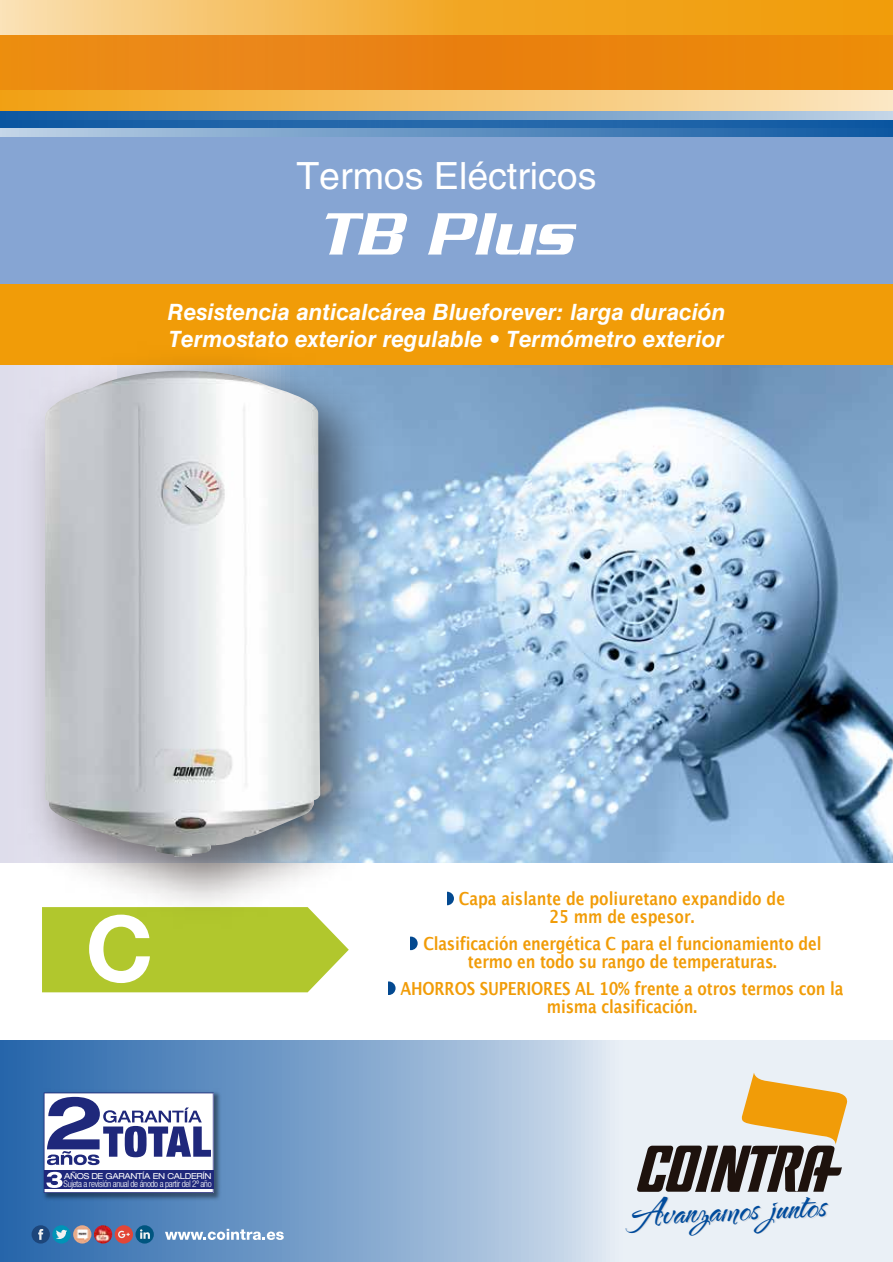
<style>
.page{position:relative;width:893px;height:1262px;background:#fff}
.page>*{position:absolute;margin:0;border:0;box-sizing:border-box;transform-origin:0 0}
.t1{font:700 91.5px "Helvetica Neue";color:#fff}
.t2{font:italic 500 64.5px "Serpentine LT";letter-spacing:.005em;color:#fff}
.t3{font:43.05px "The Nauti Gal ROB";color:#004b9c}
.t4{font:37.5px "Helvetica LT Std";color:#fff}
.t5{font:italic 700 22.5px/27px "Helvetica LT Std";color:#fff}
.t6{font:700 18px/18px "Lucida Grande";letter-spacing:-.01em;color:#f19c08;text-align:center;scale:.82 1}
.t7{font:300 condensed 9.15px "Helvetica Neue";letter-spacing:-.04em;color:#fff}
.t8{font:expanded 8.25px "Helvetica Neue";letter-spacing:-.035em;color:#fff}
</style>
<div class="page">
<img style="left:402px;top:364px;width:490px;height:499px">
<svg style="left:0;top:1040px;width:892px;height:222px;background:#9cb9d8"></svg>
<div style="left:0;top:199px;width:892px;height:165px;background:#f19c08"></div>
<div style="left:0;top:114px;width:892px;height:170px;background:#86a5d3"></div>
<div style="left:0;top:35px;width:892px;height:76px;background:linear-gradient(to right,#f19f11,#fbe5bf)"></div>
<svg style="left:0;top:0;width:892px;height:90px;background:#ee9724"></svg>
<div style="left:0;top:111px;width:892px;height:16px;background:linear-gradient(to right,#0a55a0,#bdd1e5)"></div>
<svg style="left:0;top:120px;width:892px;height:17px;background:#427cb5"></svg>
<div style="left:42px;top:939px;width:307px;height:53px;background:#b1c72d"></div>
<svg style="left:636px;top:1072px;width:213px;height:120px;background:#bbac95"></svg>
<svg style="left:165px;top:1228px;width:119px;height:12px"></svg>
<div style="left:32px;top:1225px;width:18px;height:18px;background:#1d467b;border-radius:50%"></div>
<svg style="left:38px;top:1229px;width:5px;height:10px"></svg>
<div style="left:135px;top:1225px;width:19px;height:18px;background:#00557f;border-radius:50%"></div>
<svg style="left:140px;top:1229px;width:10px;height:9px"></svg>
<div style="left:52px;top:1225px;width:19px;height:18px;background:#0094b7;border-radius:50%"></div>
<svg style="left:56px;top:1229px;width:11px;height:10px"></svg>
<div style="left:115px;top:1225px;width:18px;height:18px;background:#e34637;border-radius:50%"></div>
<svg style="left:118px;top:1230px;width:12px;height:8px"></svg>
<img style="left:73px;top:1225px;width:18px;height:18px;border-radius:9px">
<img style="left:94px;top:1225px;width:18px;height:18px;border-radius:9px">
<img style="left:4px;top:363px;width:398px;height:576px">
<img style="left:45px;top:371px;width:275px;height:485px">
<img style="left:41px;top:1088px;width:185px;height:113px">
<svg style="left:44px;top:1092px;width:170px;height:100px"></svg>
<svg style="left:447px;top:891px;width:7px;height:14px"></svg>
<svg style="left:411px;top:936px;width:6px;height:14px"></svg>
<svg style="left:389px;top:981px;width:6px;height:14px"></svg>
<h3 class="t4" style="left:296px;top:154px;width:302px">Termos Eléctricos</h3>
<h2 class="t2" style="left:316px;top:198px;width:256px">TB Plus</h2>
<p class="t5" style="left:167px;top:298px;width:559px">Resistencia anticalcárea Blueforever: larga duración<br>Termostato exterior regulable • Termómetro exterior</p>
<h1 class="t1" style="left:86px;top:892px;width:69px">C</h1>
<p class="t6" style="left:459px;top:890px;width:399px">Capa aislante de poliuretano expandido de<br>25 mm de espesor.</p>
<p class="t6" style="left:423px;top:935px;width:487px">Clasificación energética C para el funcionamiento del termo en todo su rango de temperaturas.</p>
<p class="t6" style="left:400px;top:979px;width:542px">AHORROS SUPERIORES AL 10% frente a otros termos con la misma clasificación.</p>
<p class="t8" style="left:64px;top:1170px;width:149px">AÑOS DE GARANTÍA EN CALDERÍN</p>
<p class="t7" style="left:64px;top:1178px;width:149px">Sujeta a revisión anual de ánodo a partir del 2º año</p>
<h3 class="t3" style="left:630px;top:1191px;width:196px;rotate:-3deg">Avanzamos juntos</h3>
</div>
